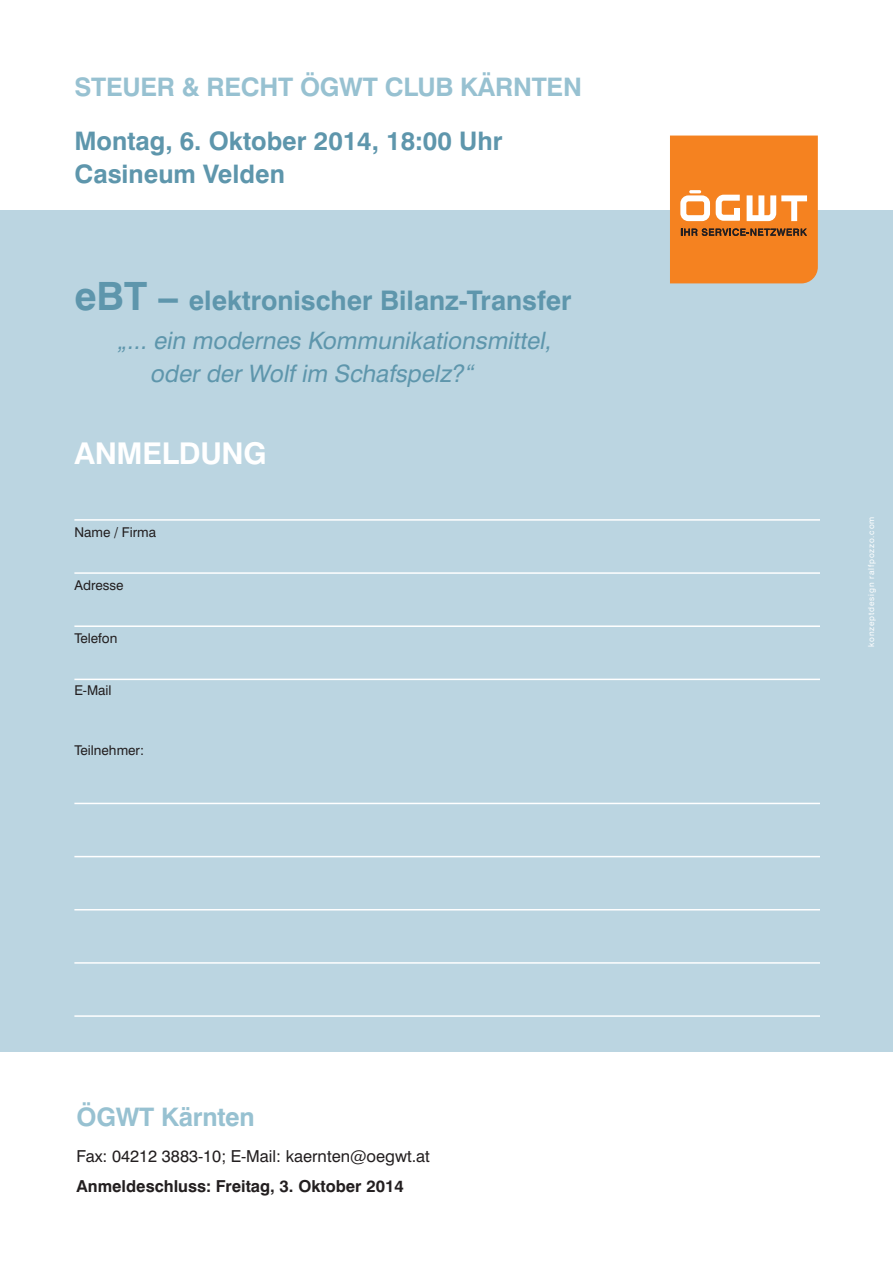
<style>
.page{position:relative;width:893px;height:1263px;background:#fff}
.page>*{position:absolute;margin:0;border:0;box-sizing:border-box;transform-origin:0 0}
.t1{font:700 30px "Swiss 721 BT";letter-spacing:-.01em;color:#fff}
.t2{font:700 27px "Swiss 721 BT";color:#5e96ac}
.t3{font:700 25.5px "Swiss 721 BT";color:#5e96ac}
.t4{font:700 25.5px "Swiss 721 BT";letter-spacing:-.01em;color:#97c1d1}
.t5{font:italic 24px "Swiss 721 BT";color:#5e96ac}
.t6{font:16.5px "Swiss 721 BT";color:#231f20}
.t7{font:700 16.5px "Swiss 721 BT";color:#231f20}
.t8{font:13.5px "Swiss 721 BT";color:#231f20}
.t9{font:8.25px "Swiss 721 BT";letter-spacing:.1em;color:#fff}
.s1{font-size:39px}
</style>
<div class="page">
<div style="left:0;top:210px;width:893px;height:842px;background:#bbd5e1"></div>
<svg style="left:670px;top:136px;width:148px;height:147px;background:#f08931"></svg>
<hr style="left:74px;top:519px;width:746px;height:2px;background:#fff">
<hr style="left:74px;top:572px;width:746px;height:2px;background:#fff">
<hr style="left:74px;top:625px;width:746px;height:2px;background:#fff">
<hr style="left:74px;top:679px;width:746px;height:1px;background:#fff">
<hr style="left:74px;top:856px;width:746px;height:1px;background:#fff">
<hr style="left:74px;top:909px;width:746px;height:1px;background:#fff">
<hr style="left:74px;top:962px;width:746px;height:2px;background:#fff">
<hr style="left:74px;top:803px;width:746px;height:1px;background:#fff">
<hr style="left:74px;top:1015px;width:746px;height:2px;background:#fff">
<p class="t4" style="left:74px;top:71px;width:509px">STEUER &amp; RECHT ÖGWT CLUB KÄRNTEN</p>
<p class="t3" style="left:74px;top:125px;width:430px">Montag, 6. Oktober 2014, 18:00 Uhr</p>
<p class="t3" style="left:74px;top:158px;width:212px">Casineum Velden</p>
<p class="t2" style="left:74px;top:284px;width:499px"><span class="s1">eBT –</span> elektronischer Bilanz-Transfer</p>
<p class="t5" style="left:117px;top:326px;width:441px">„... ein modernes Kommunikationsmittel,</p>
<p class="t5" style="left:150px;top:359px;width:330px">oder der Wolf im Schafspelz?“</p>
<p class="t1" style="left:74px;top:435px;width:194px">ANMELDUNG</p>
<p class="t8" style="left:74px;top:524px;width:83px">Name / Firma</p>
<p class="t8" style="left:74px;top:577px;width:51px">Adresse</p>
<p class="t8" style="left:74px;top:629px;width:44px">Telefon</p>
<p class="t8" style="left:74px;top:682px;width:39px">E-Mail</p>
<p class="t8" style="left:74px;top:742px;width:71px">Teilnehmer:</p>
<p class="t4" style="left:77px;top:1101px;width:180px">ÖGWT Kärnten</p>
<p class="t6" style="left:77px;top:1146px;width:355px">Fax: 04212 3883-10; E-Mail: kaernten@oegwt.at</p>
<p class="t7" style="left:77px;top:1176px;width:329px">Anmeldeschluss: Freitag, 3. Oktober 2014</p>
<p class="t9" style="left:866px;top:647px;width:132px;rotate:-90deg">konzeptdesign ralfpozzo.com</p>
</div>
